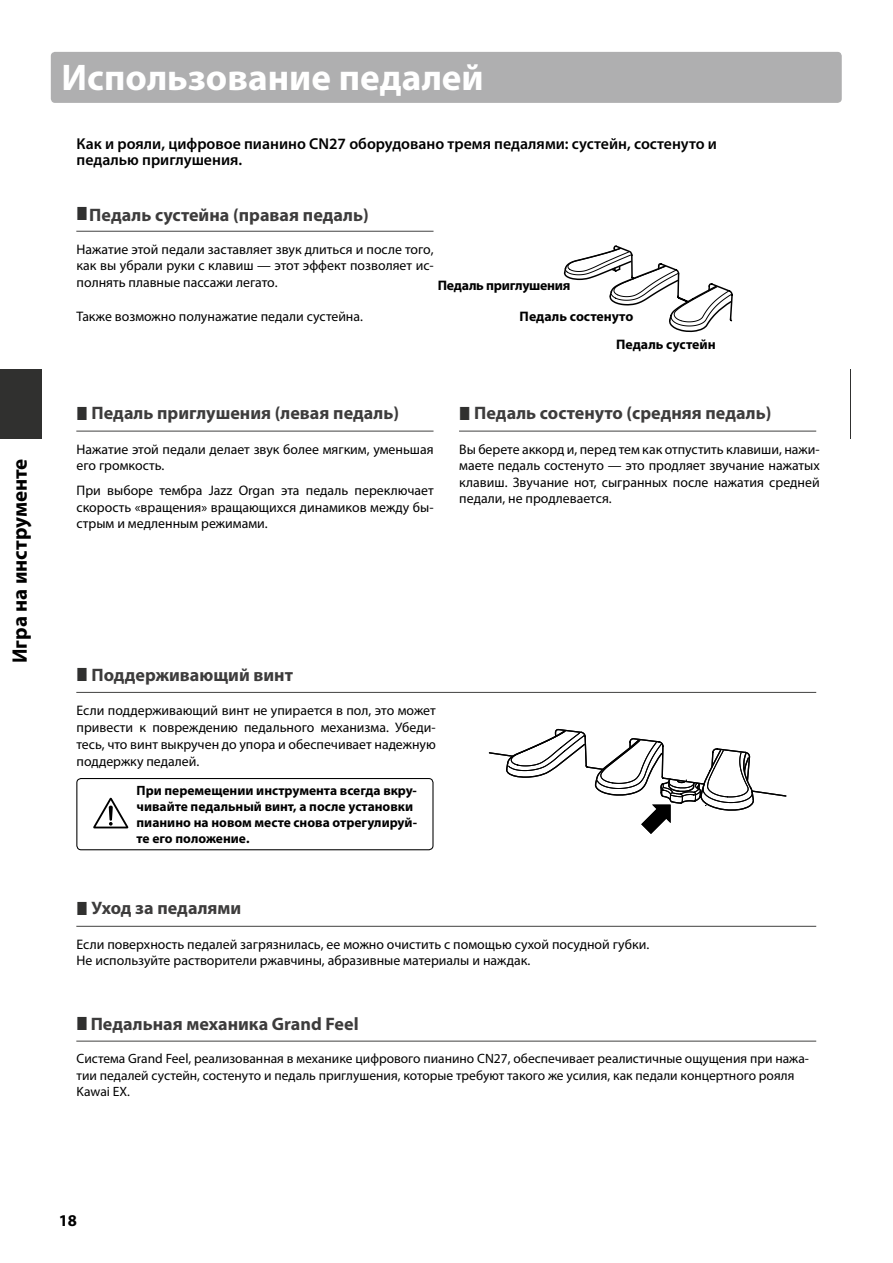
<style>
.page{position:relative;width:893px;height:1263px;background:#fff}
.page>*{position:absolute;margin:0;border:0;box-sizing:border-box;transform-origin:0 0}
.t1{font:700 37.2px "Myriad Pro";color:#fff}
.t2{font:700 21px "Myriad Pro";color:#000}
.t3{font:700 18px "Myriad Pro";color:#3d3c3c}
.t4{font:600 18px "Myriad Pro";color:#000}
.t5{font:700 16.5px "Myriad Pro";color:#000}
.t6{font:600 15.75px/15.8px "Myriad Pro";color:#000}
.t7{font:13.8px/16.6px "Myriad Pro";color:#000;text-align:justify}
.t8{font:700 13.8px "Myriad Pro";color:#000}
.t9{font:700 13.8px "Myriad Pro";letter-spacing:-.02em;color:#000}
.t10{font:13.5px/16.2px "Myriad Pro";color:#000}
.t11{font:700 13.5px/16.2px "Myriad Pro";color:#000}
</style>
<div class="page">
<hr style="left:850px;top:369px;width:1px;height:70px;background:#30302f">
<div style="left:51px;top:52px;width:791px;height:51px;background:#afafb0;border-radius:4px"></div>
<hr style="left:76px;top:692px;width:740px;height:1px;background:#4d4d4c">
<hr style="left:76px;top:926px;width:740px;height:1px;background:#4d4d4c">
<hr style="left:76px;top:1040px;width:740px;height:2px;background:#4d4d4c">
<svg style="left:93px;top:798px;width:35px;height:30px"></svg>
<div style="left:76px;top:778px;width:357px;height:72px;border:1px solid #000;border-radius:4px"></div>
<svg style="left:488px;top:728px;width:299px;height:106px"></svg>
<svg style="left:563px;top:245px;width:170px;height:88px"></svg>
<hr style="left:76px;top:231px;width:357px;height:1px;background:#4d4d4c">
<hr style="left:76px;top:431px;width:357px;height:1px;background:#4d4d4c">
<hr style="left:459px;top:431px;width:357px;height:1px;background:#4d4d4c">
<div style="left:0;top:369px;width:42px;height:70px;background:#30302f"></div>
<svg style="left:77px;top:230px;width:10px;height:2px"></svg>
<h2 class="t2" style="left:6px;top:663px;width:206px;rotate:-90deg">Игра на инструменте</h2>
<h1 class="t1" style="left:62px;top:53px;width:424px">Использование педалей</h1>
<p class="t6" style="left:77px;top:136px;width:642px">Как и рояли, цифровое пианино CN27 оборудовано тремя педалями: сустейн, состенуто и педалью приглушения.</p>
<h3 class="t3" style="left:89px;top:203px;width:281px">Педаль сустейна (правая педаль)</h3>
<p class="t7" style="left:77px;top:241px;width:359px">Нажатие этой педали заставляет звук длиться и после того, как вы убрали руки с клавиш — этот эффект позволяет ис&shy;полнять плавные пассажи легато.</p>
<p class="t7" style="left:77px;top:307px;width:288px">Также возможно полунажатие педали сустейна.</p>
<p class="t9" style="left:438px;top:277px;width:134px">Педаль приглушения</p>
<p class="t8" style="left:520px;top:307px;width:115px">Педаль состенуто</p>
<p class="t8" style="left:616px;top:335px;width:101px">Педаль cустейн</p>
<p class="t7" style="left:499px;top:398px;width:83px">Church Organ</p>
<p class="t7" style="left:499px;top:438px;width:96px;line-height:21.3px">Vibraphone<br>String Ensemble</p>
<h3 class="t3" style="left:91px;top:401px;width:309px">Педаль приглушения (левая педаль)</h3>
<h3 class="t3" style="left:474px;top:401px;width:299px">Педаль состенуто (средняя педаль)</h3>
<p class="t7" style="left:77px;top:440px;width:359px">Нажатие этой педали делает звук более мягким, уменьшая его громкость.</p>
<p class="t7" style="left:77px;top:482px;width:359px">При выборе тембра Jazz Organ эта педаль переключает скорость «вращения» вращающихся динамиков между бы&shy;стрым и медленным режимами.</p>
<p class="t7" style="left:261px;top:440px;width:93px">Mellow Grand 2</p>
<p class="t7" style="left:261px;top:484px;width:65px">Rock Piano</p>
<p class="t7" style="left:499px;top:483px;width:72px">Slow Strings</p>
<p class="t7" style="left:459px;top:440px;width:362px">Вы берете аккорд и, перед тем как отпустить клавиши, нажи&shy;маете педаль состенуто — это продляет звучание нажатых клавиш. Звучание нот, сыгранных после нажатия средней педали, не продлевается.</p>
<h3 class="t3" style="left:91px;top:663px;width:203px">Поддерживающий винт</h3>
<p class="t7" style="left:77px;top:702px;width:361px">Если поддерживающий винт не упирается в пол, это может привести к повреждению педального механизма. Убеди&shy;тесь, что винт выкручен до упора и обеспечивает надежную поддержку педалей.</p>
<p class="t11" style="left:137px;top:782px;width:282px">При перемещении инструмента всегда вкру&shy;чивайте педальный винт, а после установки пианино на новом месте снова отрегулируй&shy;те его положение.</p>
<p class="t8" style="left:114px;top:804px;width:92px">Concert Grand</p>
<p class="t8" style="left:295px;top:804px;width:102px">Concert Grand 2</p>
<h3 class="t3" style="left:91px;top:896px;width:151px">Уход за педалями</h3>
<p class="t7" style="left:77px;top:936px;width:574px">Если поверхность педалей загрязнилась, ее можно очистить с помощью сухой посудной губки.<br>Не используйте растворители ржавчины, абразивные материалы и наждак.</p>
<h3 class="t3" style="left:91px;top:1012px;width:269px">Педальная механика Grand Feel</h3>
<p class="t10" style="left:77px;top:1050px;width:734px">Система Grand Feel, реализованная в механике цифрового пианино CN27, обеспечивает реалистичные ощущения при нажа&shy;тии педалей сустейн, состенуто и педаль приглушения, которые требуют такого же усилия, как педали концертного рояля<br>Kawai EX.</p>
<p class="t5" style="left:59px;top:1210px;width:20px">18</p>
<h3 class="t4" style="left:51px;top:1210px;width:20px">16</h3>
</div>
